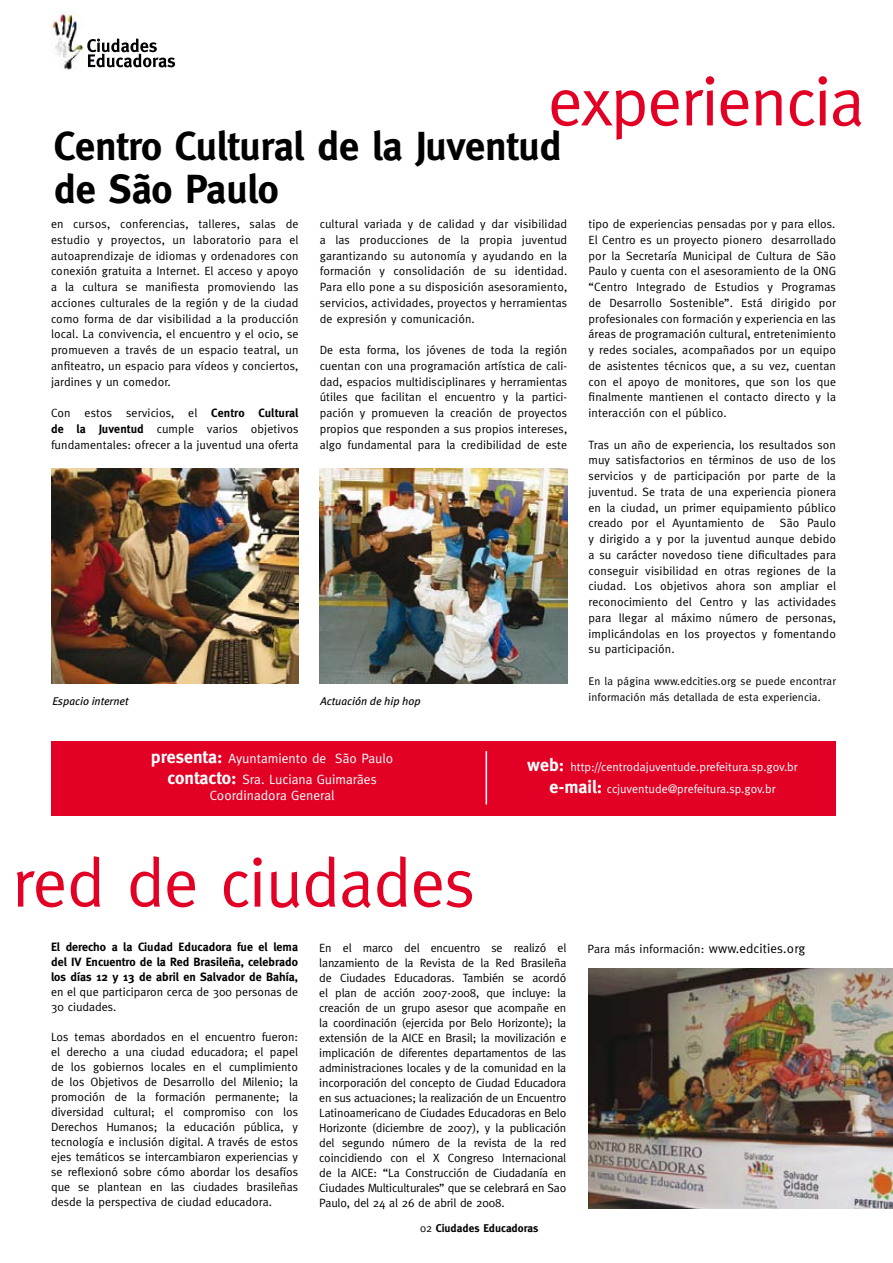
<style>
.page{position:relative;width:893px;height:1263px;background:#fff}
.page>*{position:absolute;margin:0;border:0;box-sizing:border-box;transform-origin:0 0}
.t1{font:69px "Meta";letter-spacing:-.02em;color:#e20025}
.t2{font:700 40.5px/43.5px "Meta";letter-spacing:-.01em;color:#000}
.t3{font:13.5px/21.6px "Meta";color:#fff;text-align:center}
.t4{font:12px/15.8px "Meta";letter-spacing:.01em;color:#000;text-align:justify}
.t5{font:700 12px/15px "Meta";color:#000;text-align:justify}
.t6{font:12px/21.6px "Meta";color:#fff;text-align:center}
.t7{font:11.25px/15.8px "Meta";letter-spacing:.01em;color:#000}
.t8{font:italic 11.25px "Meta";color:#000}
.t9{font:700 11.25px "Meta";color:#000}
.s1{font-weight:700}
.s2{font-weight:700;font-size:18px}
.s3{font-size:13.2px}
.s4{font-weight:400}
</style>
<div class="page">
<div style="left:51px;top:741px;width:785px;height:74px;background:#e20025"></div>
<img style="left:588px;top:968px;width:305px;height:241px">
<img style="left:51px;top:12px;width:32px;height:58px">
<svg style="left:87px;top:38px;width:88px;height:30px"></svg>
<hr style="left:486px;top:751px;width:1px;height:53px;background:#fff">
<img style="left:320px;top:468px;width:247px;height:216px">
<img style="left:51px;top:468px;width:247px;height:216px">
<h1 class="t1" style="left:548px;top:62px;width:318px">experiencia</h1>
<h2 class="t2" style="left:54px;top:124px;width:509px">Centro Cultural de la Juventud de São Paulo</h2>
<p class="t4" style="left:51px;top:216px;width:249px">en cursos, conferencias, talleres, salas de estudio y proyectos, un laboratorio para el autoaprendizaje de idiomas y ordenadores con conexión gratuita a Internet. El acceso y apoyo a la cultura se manifiesta promoviendo las acciones culturales de la región y de la ciudad como forma de dar visibilidad a la producción local. La convivencia, el encuentro y el ocio, se promueven a través de un espacio teatral, un anfiteatro, un espacio para vídeos y conciertos, jardines y un comedor.</p>
<p class="t4" style="left:51px;top:405px;width:249px">Con estos servicios, el <span class="s1">Centro Cultural de la Juventud</span> cumple varios objetivos fundamentales: ofrecer a la juventud una oferta</p>
<p class="t4" style="left:320px;top:216px;width:249px">cultural variada y de calidad y dar visibilidad a las producciones de la propia juventud garantizando su autonomía y ayudando en la formación y consolidación de su identidad.<br>Para ello pone a su disposición asesoramiento, servicios, actividades, proyectos y herramientas de expresión y comunicación.</p>
<p class="t4" style="left:320px;top:342px;width:249px">De esta forma, los jóvenes de toda la región cuentan con una programación artística de cali&shy;dad, espacios multidisciplinares y herramientas útiles que facilitan el encuentro y la partici&shy;pación y promueven la creación de proyectos propios que responden a sus propios intereses, algo fundamental para la credibilidad de este</p>
<p class="t8" style="left:52px;top:695px;width:78px">Espacio internet</p>
<p class="t8" style="left:321px;top:695px;width:102px">Actuación de hip hop</p>
<p class="t4" style="left:588px;top:216px;width:249px">tipo de experiencias pensadas por y para ellos.<br>El Centro es un proyecto pionero desarrollado por la Secretaría Municipal de Cultura de São Paulo y cuenta con el asesoramiento de la ONG “Centro Integrado de Estudios y Programas de Desarrollo Sostenible”. Está dirigido por profesionales con formación y experiencia en las áreas de programación cultural, entretenimiento y redes sociales, acompañados por un equipo de asistentes técnicos que, a su vez, cuentan con el apoyo de monitores, que son los que finalmente mantienen el contacto directo y la interacción con el público.</p>
<p class="t4" style="left:588px;top:436px;width:249px">Tras un año de experiencia, los resultados son muy satisfactorios en términos de uso de los servicios y de participación por parte de la juventud. Se trata de una experiencia pionera en la ciudad, un primer equipamiento público creado por el Ayuntamiento de</p>
<p class="t4" style="left:588px;top:515px;width:249px;text-indent:191px">São Paulo y dirigido a y por la juventud aunque debido a su carácter novedoso tiene dificultades para conseguir visibilidad en otras regiones de la ciudad. Los objetivos ahora son ampliar el reconocimiento del Centro y las actividades para llegar al máximo número de personas, implicándolas en los proyectos y fomentando su participación.</p>
<p class="t7" style="left:588px;top:673px;width:249px">En la página www.edcities.org se puede encontrar información más detallada de esta experiencia.</p>
<p class="t3" style="left:151px;top:747px;width:244px"><span class="s2">presenta:</span> Ayuntamiento de São Paulo <span class="s2">contacto:</span> Sra. Luciana Guimarães</p>
<p class="t3" style="left:210px;top:785px;width:126px">Coordinadora General</p>
<h1 class="t1" style="left:12px;top:843px;width:465px">red de ciudades</h1>
<p class="t6" style="left:527px;top:756px;width:272px"><span class="s2">web:</span> http://centrodajuventude.prefeitura.sp.gov.br <span class="s2">e-mail:</span> ccjuventude@prefeitura.sp.gov.br</p>
<p class="t5" style="left:51px;top:940px;width:249px">El derecho a la Ciudad Educadora fue el lema del IV Encuentro de la Red Brasileña, celebrado los días 12 y 13 de abril en Salvador de Bahía,</p>
<p class="t4" style="left:51px;top:985px;width:248px;line-height:15px">en el que participaron cerca de 300 personas de<br>30 ciudades.</p>
<p class="t4" style="left:51px;top:1030px;width:249px;line-height:15px">Los temas abordados en el encuentro fueron: el derecho a una ciudad educadora; el papel de los gobiernos locales en el cumplimiento de los Objetivos de Desarrollo del Milenio; la promoción de la formación permanente; la diversidad cultural; el compromiso con los Derechos Humanos; la educación pública, y tecnología e inclusión digital. A través de estos ejes temáticos se intercambiaron experiencias y se reflexionó sobre cómo abordar los desafíos que se plantean en las ciudades brasileñas desde la perspectiva de ciudad educadora.</p>
<p class="t4" style="left:319px;top:940px;width:249px;line-height:15px">En el marco del encuentro se realizó el lanzamiento de la Revista de la Red Brasileña de Ciudades Educadoras. También se acordó el plan de acción 2007-2008, que incluye: la creación de un grupo asesor que acompañe en la coordinación (ejercida por Belo Horizonte); la extensión de la AICE en Brasil; la movilización e implicación de diferentes departamentos de las administraciones locales y de la comunidad en la incorporación del concepto de Ciudad Educadora en sus actuaciones; la realización de un Encuentro Latinoamericano de Ciudades Educadoras en Belo Horizonte (diciembre de 2007), y la publicación del segundo número de la revista de la red coincidiendo con el X Congreso Internacional de la AICE: “La Construcción de Ciudadanía en Ciudades Multiculturales” que se celebrará en Sao Paulo, del 24 al 26 de abril de 2008.</p>
<p class="t4" style="left:588px;top:940px;width:219px">Para más información: <span class="s3">www.edcities.org</span></p>
<p class="t9" style="left:420px;top:1222px;width:120px"><span class="s4">02</span> Ciudades Educadoras</p>
</div>
